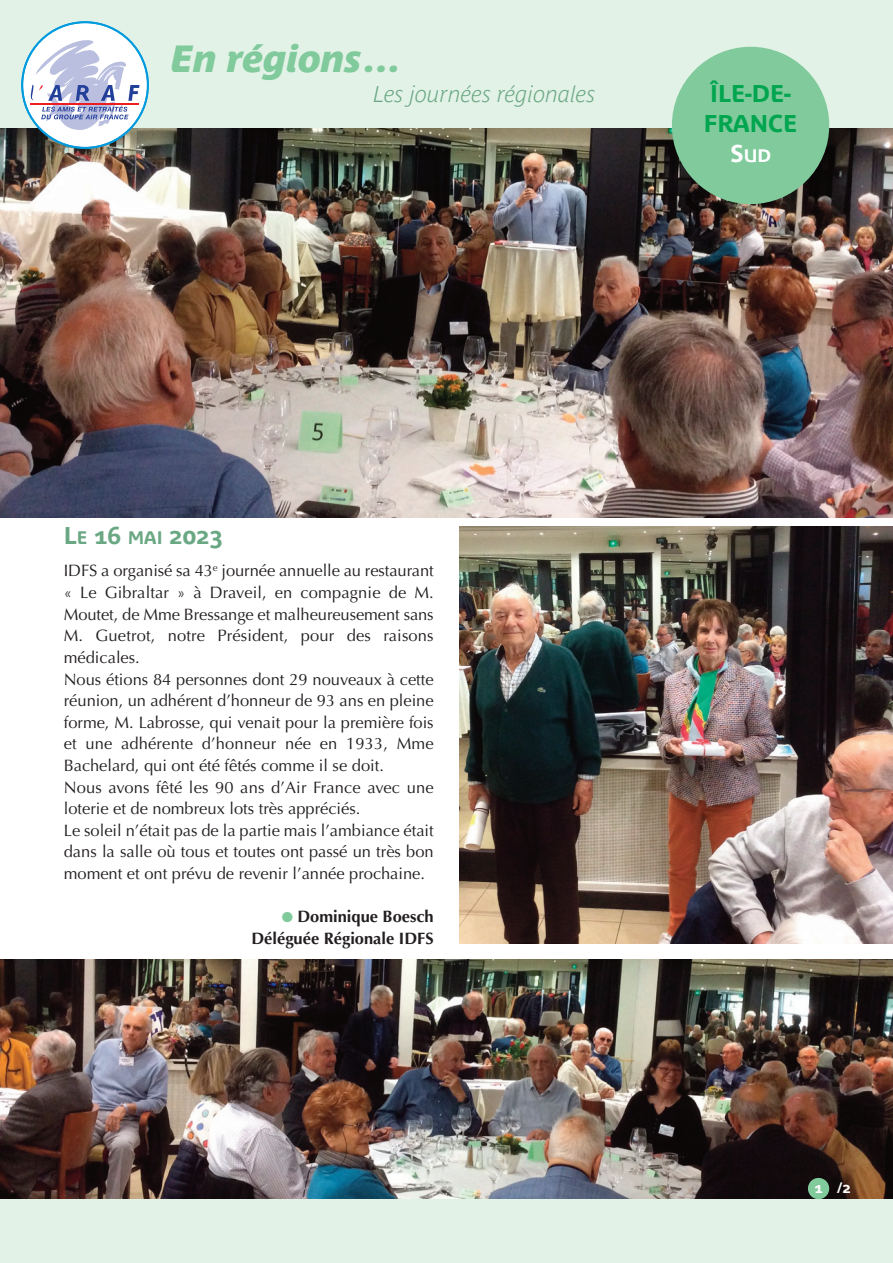
<style>
.page{position:relative;width:893px;height:1263px;background:#fff}
.page>*{position:absolute;margin:0;border:0;box-sizing:border-box;transform-origin:0 0}
.t1{font:italic 37.5px "Parisine Plus Sombre";color:#80ca9c}
.t2{font:700 24px/30px "Parisine Plus";color:#00a54f}
.t3{font:700 24px "Parisine Plus";color:#6aa883}
.t4{font:italic 700 22.5px "Parisine Plus Clair";color:#6aa883}
.t5{font:700 18px "Parisine Plus";color:#fff}
.t6{font:16.5px/21.6px "Optima";color:#231f20}
.t7{font:700 16.5px/21.6px "Optima";color:#231f20;text-align:right}
.t8{font:700 15px "Parisine Plus";color:#fff}
.s1{font-size:24px}
.s2{font-size:18px}
.s3{color:#80ca9c}
</style>
<div class="page">
<img style="left:0;top:128px;width:893px;height:389px">
<img style="left:459px;top:526px;width:434px;height:417px">
<img style="left:0;top:959px;width:893px;height:240px">
<div style="left:0;top:0;width:893px;height:128px;background:#e3f2e7"></div>
<div style="left:672px;top:47px;width:157px;height:157px;background:#80ca9c;border-radius:50%"></div>
<div style="left:0;top:1199px;width:893px;height:64px;background:#e3f2e7"></div>
<div style="left:808px;top:1178px;width:21px;height:21px;background:#80ca9c;border-radius:50%"></div>
<svg style="left:21px;top:21px;width:128px;height:128px"></svg>
<h1 class="t1" style="left:172px;top:45px;width:232px">En régions…</h1>
<h3 class="t4" style="left:374px;top:86px;width:223px">Les journées régionales</h3>
<h2 class="t2" style="left:704px;top:81px;width:95px">ÎLE-DE-<br>FRANCE</h2>
<p class="t5" style="left:730px;top:149px;width:43px"><span class="s1">S</span>UD</p>
<h2 class="t3" style="left:64px;top:526px;width:161px">L<span class="s2">E</span> 16 <span class="s2">MAI</span> 2023</h2>
<p class="t6" style="left:64px;top:562px;width:371px">IDFS a organisé sa 43<sup>e</sup> journée annuelle au restaurant « Le Gibraltar » à Draveil, en compagnie de M.<br>Moutet, de Mme Bressange et malheureusement sans M. Guetrot, notre Président, pour des raisons médicales.<br>Nous étions 84 personnes dont 29 nouveaux à cette réunion, un adhérent d’honneur de 93 ans en pleine forme, M. Labrosse, qui venait pour la première fois et une adhérente d’honneur née en 1933, Mme Bachelard, qui ont été fêtés comme il se doit.<br>Nous avons fêté les 90 ans d’Air France avec une loterie et de nombreux lots très appréciés.<br>Le soleil n’était pas de la partie mais l’ambiance était dans la salle où tous et toutes ont passé un très bon moment et ont prévu de revenir l’année prochaine.</p>
<p class="t7" style="left:251px;top:907px;width:184px"><span class="s3">●</span> Dominique Boesch<br>Déléguée Régionale IDFS</p>
<p class="t8" style="left:814px;top:1181px;width:38px">1 /2</p>
</div>
